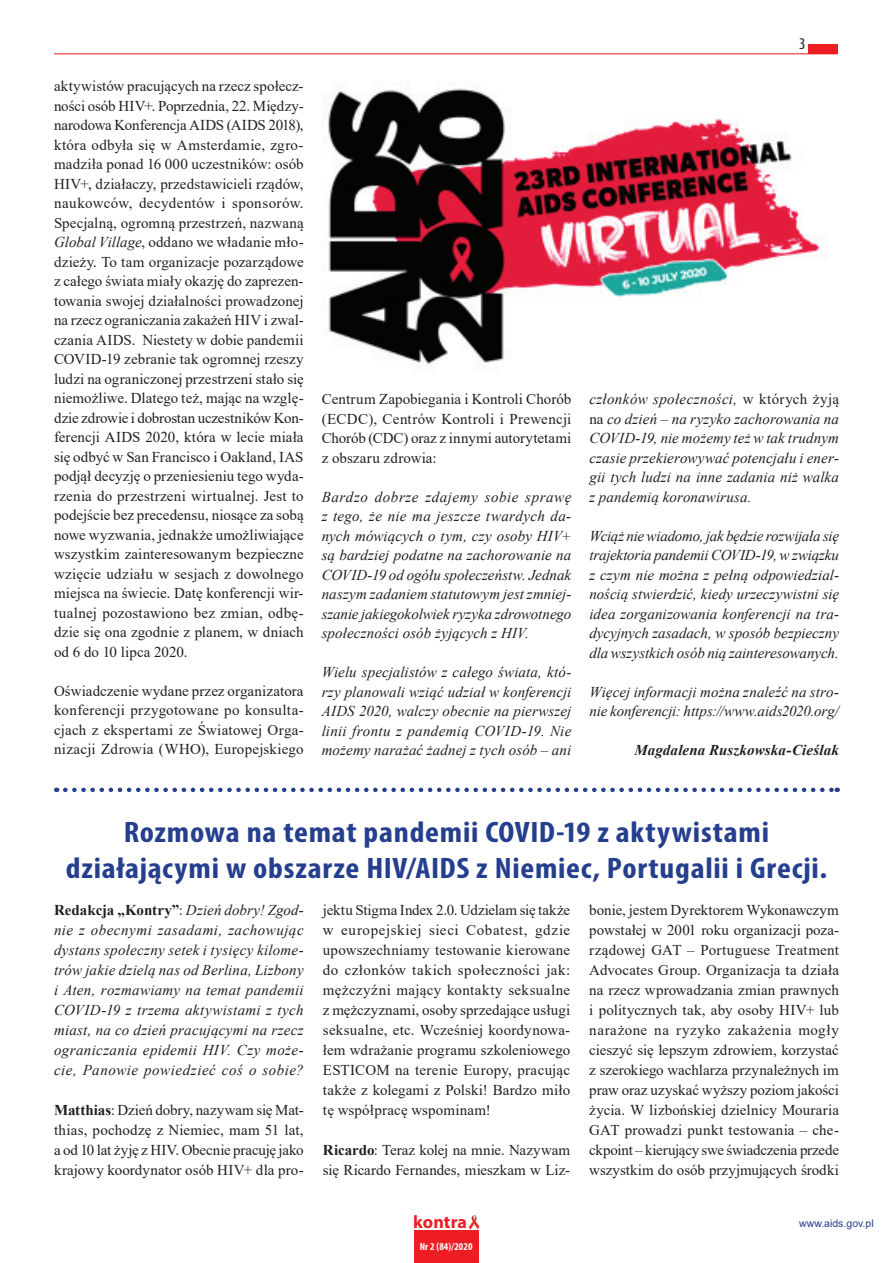
<style>
.page{position:relative;width:893px;height:1263px;background:#fff}
.page>*{position:absolute;margin:0;border:0;box-sizing:border-box;transform-origin:0 0}
.t1{font:700 condensed 29.7px/36px "Myriad Pro";letter-spacing:.025em;color:#253f8e;text-align:center;scale:1.11 1}
.t2{font:700 18px "Myriad Pro";letter-spacing:.005em;color:#ee1d23}
.t3{font:condensed 16.5px "Myriad Pro";color:#231f20}
.t4{font:15px/19.5px "Times New Roman";letter-spacing:.005em;color:#231f20;text-align:justify}
.t5{font:italic 15px/19.5px "Times New Roman";letter-spacing:.005em;color:#231f20;text-align:justify}
.t6{font:italic 700 15px "Times New Roman";letter-spacing:.01em;color:#231f20}
.t7{font:10.5px "Arial";color:#253f8e}
.t8{font:700 condensed 10.5px "Myriad Pro";letter-spacing:.01em;color:#fff}
.s1{font-style:italic}
.s2{font-style:normal}
.s3{font-weight:700;font-style:normal}
.s4{font-weight:700}
</style>
<div class="page">
<div style="left:414px;top:1230px;width:65px;height:33px;background:#ee1d23"></div>
<img style="left:468px;top:1215px;width:11px;height:14px">
<hr style="left:54px;top:53px;width:784px;height:1px;background:#ee1d23">
<div style="left:808px;top:44px;width:30px;height:10px;background:#ee1d23"></div>
<img style="left:328px;top:86px;width:498px;height:279px">
<svg style="left:65px;top:788px;width:773px;height:4px"></svg>
<p class="t4" style="left:54px;top:76px;width:251px">aktywistów pracujących na rzecz społecz&shy;ności osób HIV+. Poprzednia, 22. Między&shy;narodowa Konferencja AIDS (AIDS 2018), która odbyła się w Amsterdamie, zgro&shy;madziła ponad 16 000 uczestników: osób HIV+, działaczy, przedstawicieli rządów, naukowców, decydentów i sponsorów.<br>Specjalną, ogromną przestrzeń, nazwaną <span class="s1">Global Village</span>, oddano we władanie mło&shy;dzieży. To tam organizacje pozarządowe z całego świata miały okazję do zaprezen&shy;towania swojej działalności prowadzonej na rzecz ograniczania zakażeń HIV i zwal&shy;czania AIDS. Niestety w dobie pandemii COVID-19 zebranie tak ogromnej rzeszy ludzi na ograniczonej przestrzeni stało się niemożliwe. Dlatego też, mając na wzglę&shy;dzie zdrowie i dobrostan uczestników Kon&shy;ferencji AIDS 2020, która w lecie miała się odbyć w San Francisco i Oakland, IAS podjął decyzję o przeniesieniu tego wyda&shy;rzenia do przestrzeni wirtualnej. Jest to podejście bez precedensu, niosące za sobą nowe wyzwania, jednakże umożliwiające wszystkim zainteresowanym bezpieczne wzięcie udziału w sesjach z dowolnego miejsca na świecie. Datę konferencji wir&shy;tualnej pozostawiono bez zmian, odbę&shy;dzie się ona zgodnie z planem, w dniach od 6 do 10 lipca 2020.</p>
<p class="t4" style="left:54px;top:681px;width:251px">Oświadczenie wydane przez organizatora konferencji przygotowane po konsulta&shy;cjach z ekspertami ze Światowej Orga&shy;nizacji Zdrowia (WHO), Europejskiego</p>
<p class="t3" style="left:799px;top:33px;width:8px">3</p>
<p class="t4" style="left:322px;top:389px;width:251px">Centrum Zapobiegania i Kontroli Chorób (ECDC), Centrów Kontroli i Prewencji Chorób (CDC) oraz z innymi autorytetami z obszaru zdrowia:</p>
<p class="t5" style="left:322px;top:486px;width:251px">Bardzo dobrze zdajemy sobie sprawę z tego, że nie ma jeszcze twardych da&shy;nych mówiących o tym, czy osoby HIV+ są bardziej podatne na zachorowanie na COVID-19 od ogółu społeczeństw. Jednak naszym zadaniem statutowym jest zmniej&shy;szanie jakiegokolwiek ryzyka zdrowotnego społeczności osób żyjących z HIV.</p>
<p class="t5" style="left:322px;top:662px;width:251px">Wielu specjalistów z całego świata, któ&shy;rzy planowali wziąć udział w konferencji AIDS 2020, walczy obecnie na pierwszej linii frontu z pandemią COVID-19. Nie możemy narażać żadnej z tych osób <span class="s2">–</span> ani</p>
<p class="t5" style="left:589px;top:389px;width:251px">członków społeczności, <span class="s2">w których żyją na</span> co dzień <span class="s2">–</span> na ryzyko zachorowania na COVID-19, nie możemy też w tak trudnym czasie przekierowywać potencjału i ener&shy;gii tych ludzi na inne zadania niż walka z pandemią koronawirusa.</p>
<p class="t5" style="left:589px;top:525px;width:251px">Wciąż nie wiadomo, jak będzie rozwijała się trajektoria pandemii COVID-19, w związku z czym nie można z pełną odpowiedzial&shy;nością stwierdzić, kiedy urzeczywistni się idea zorganizowania konferencji na tra&shy;dycyjnych zasadach, w sposób bezpieczny dla wszystkich osób nią zainteresowanych.</p>
<p class="t5" style="left:589px;top:681px;width:251px">Więcej informacji można znaleźć na stro&shy;nie konferencji: https://www.aids2020.org/</p>
<p class="t6" style="left:635px;top:740px;width:206px">Magdalena Ruszkowska-Cieślak</p>
<h1 class="t1" style="left:66px;top:813px;width:687px">Rozmowa na temat pandemii COVID-19 z aktywistami działającymi w obszarze HIV/AIDS z Niemiec, Portugalii i Grecji.</h1>
<p class="t5" style="left:54px;top:900px;width:251px;line-height:20px"><span class="s3">Redakcja „Kontry”</span><span class="s2">:</span> Dzień dobry! Zgod&shy;nie z obecnymi zasadami, zachowując dystans społeczny setek i tysięcy kilome&shy;trów jakie dzielą nas od Berlina, Lizbony i Aten, rozmawiamy na temat pandemii COVID-19 z trzema aktywistami z tych miast, na co dzień pracującymi na rzecz ograniczania epidemii HIV. Czy może&shy;cie, Panowie powiedzieć coś o sobie?</p>
<p class="t4" style="left:54px;top:1099px;width:251px;line-height:20px"><span class="s4">Matthias</span>: Dzień dobry, nazywam się Mat&shy;thias, pochodzę z Niemiec, mam 51 lat, a od 10 lat żyję z HIV. Obecnie pracuję jako krajowy koordynator osób HIV+ dla pro-</p>
<p class="t4" style="left:589px;top:899px;width:251px;line-height:20px">bonie, jestem Dyrektorem Wykonawczym powstałej w 2001 roku organizacji poza&shy;rządowej GAT – Portuguese Treatment Advocates Group. Organizacja ta działa na rzecz wprowadzania zmian prawnych i politycznych tak, aby osoby HIV+ lub narażone na ryzyko zakażenia mogły cieszyć się lepszym zdrowiem, korzystać z szerokiego wachlarza przynależnych im praw oraz uzyskać wyższy poziom jakości życia. W lizbońskiej dzielnicy Mouraria GAT prowadzi punkt testowania – che&shy;ckpoint – kierujący swe świadczenia przede wszystkim do osób przyjmujących środki</p>
<p class="t4" style="left:323px;top:899px;width:249px;line-height:20px">jektu Stigma Index 2.0. Udzielam się także w europejskiej sieci Cobatest, gdzie upowszechniamy testowanie kierowane do członków takich społeczności jak: mężczyźni mający kontakty seksualne z mężczyznami, osoby sprzedające usługi seksualne, etc. Wcześniej koordynowa&shy;łem wdrażanie programu szkoleniowego ESTICOM na terenie Europy, pracując także z kolegami z Polski! Bardzo miło tę współpracę wspominam!</p>
<p class="t4" style="left:323px;top:1139px;width:249px;line-height:20px"><span class="s4">Ricardo</span>: Teraz kolej na mnie. Nazywam się Ricardo Fernandes, mieszkam w Liz-</p>
<p class="t2" style="left:413px;top:1210px;width:55px">kontra</p>
<p class="t8" style="left:420px;top:1240px;width:54px">Nr 2 (84)/2020</p>
<p class="t7" style="left:799px;top:1216px;width:76px">www.aids.gov.pl</p>
</div>
